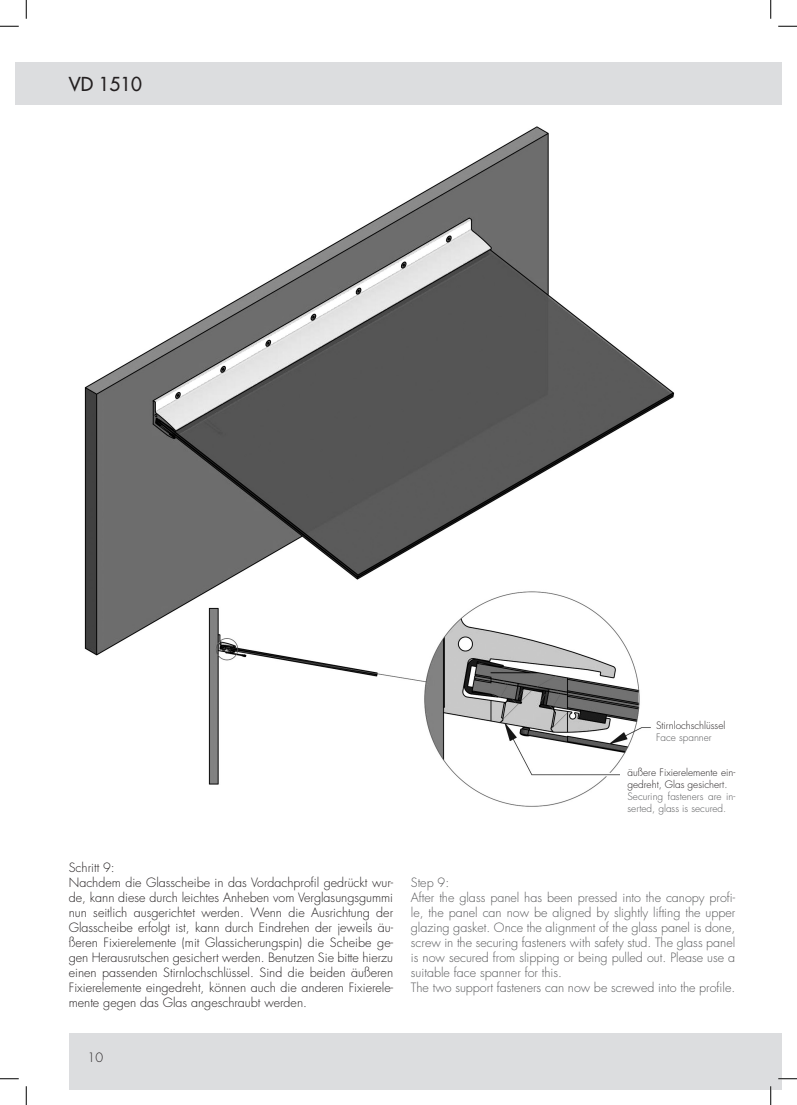
<style>
.page{position:relative;width:797px;height:1105px;background:#fff}
.page>*{position:absolute;margin:0;border:0;box-sizing:border-box;transform-origin:0 0}
.t1{font:18.75px "Futura";color:#231f20}
.t2{font:300 12.5px/15px "Futura";color:#231f20;text-align:justify}
.t3{font:300 12.5px/15px "Futura";color:#57585a;text-align:justify}
.t4{font:300 10px/12px "Futura";color:#231f20}
.t5{font:300 10px/12px "Futura";color:#57585a}
</style>
<div class="page">
<div style="left:69px;top:1033px;width:712px;height:56px;background:#dcdddf"></div>
<div style="left:16px;top:62px;width:765px;height:43px;background:#dcdddf"></div>
<img style="left:84px;top:126px;width:591px;height:681px">
<div style="left:620px;top:762px;width:115px;height:57px;background:#fff"></div>
<svg style="left:0;top:25px;width:19px;height:2px"></svg>
<svg style="left:778px;top:25px;width:19px;height:2px"></svg>
<svg style="left:0;top:1078px;width:19px;height:1px"></svg>
<svg style="left:778px;top:1078px;width:19px;height:1px"></svg>
<svg style="left:25px;top:0;width:2px;height:19px"></svg>
<svg style="left:25px;top:1086px;width:2px;height:19px"></svg>
<svg style="left:770px;top:0;width:1px;height:19px"></svg>
<svg style="left:770px;top:1086px;width:1px;height:19px"></svg>
<h1 class="t1" style="left:69px;top:72px;width:75px">VD 1510</h1>
<p class="t4" style="left:656px;top:719px;width:71px">Stirnlochschlüssel</p>
<p class="t5" style="left:656px;top:731px;width:57px">Face spanner</p>
<p class="t4" style="left:627px;top:767px;width:109px">äußere Fixierelemente ein&shy;gedreht, Glas gesichert.</p>
<p class="t5" style="left:627px;top:791px;width:109px">Securing fasteners are in&shy;serted, glass is secured.</p>
<p class="t2" style="left:69px;top:860px;width:48px">Schritt 9:</p>
<p class="t2" style="left:69px;top:875px;width:326px">Nachdem die Glasscheibe in das Vordachprofil gedrückt wur&shy;de, kann diese durch leichtes Anheben vom Verglasungsgummi nun seitlich ausgerichtet werden. Wenn die Ausrichtung der Glasscheibe erfolgt ist, kann durch Eindrehen der jeweils äu&shy;ßeren Fixierelemente (mit Glassicherungspin) die Scheibe ge&shy;gen Herausrutschen gesichert werden. Benutzen Sie bitte hierzu einen passenden Stirnlochschlüssel. Sind die beiden äußeren Fixierelemente eingedreht, können auch die anderen Fixierele&shy;mente gegen das Glas angeschraubt werden.</p>
<p class="t3" style="left:411px;top:875px;width:40px">Step 9:</p>
<p class="t3" style="left:411px;top:890px;width:326px">After the glass panel has been pressed into the canopy profi&shy;le, the panel can now be aligned by slightly lifting the upper glazing gasket. Once the alignment of the glass panel is done, screw in the securing fasteners with safety stud. The glass panel is now secured from slipping or being pulled out. Please use a suitable face spanner for this.</p>
<p class="t3" style="left:411px;top:980px;width:326px">The two support fasteners can now be screwed into the profile.</p>
<p class="t2" style="left:88px;top:1050px;width:17px">10</p>
</div>
